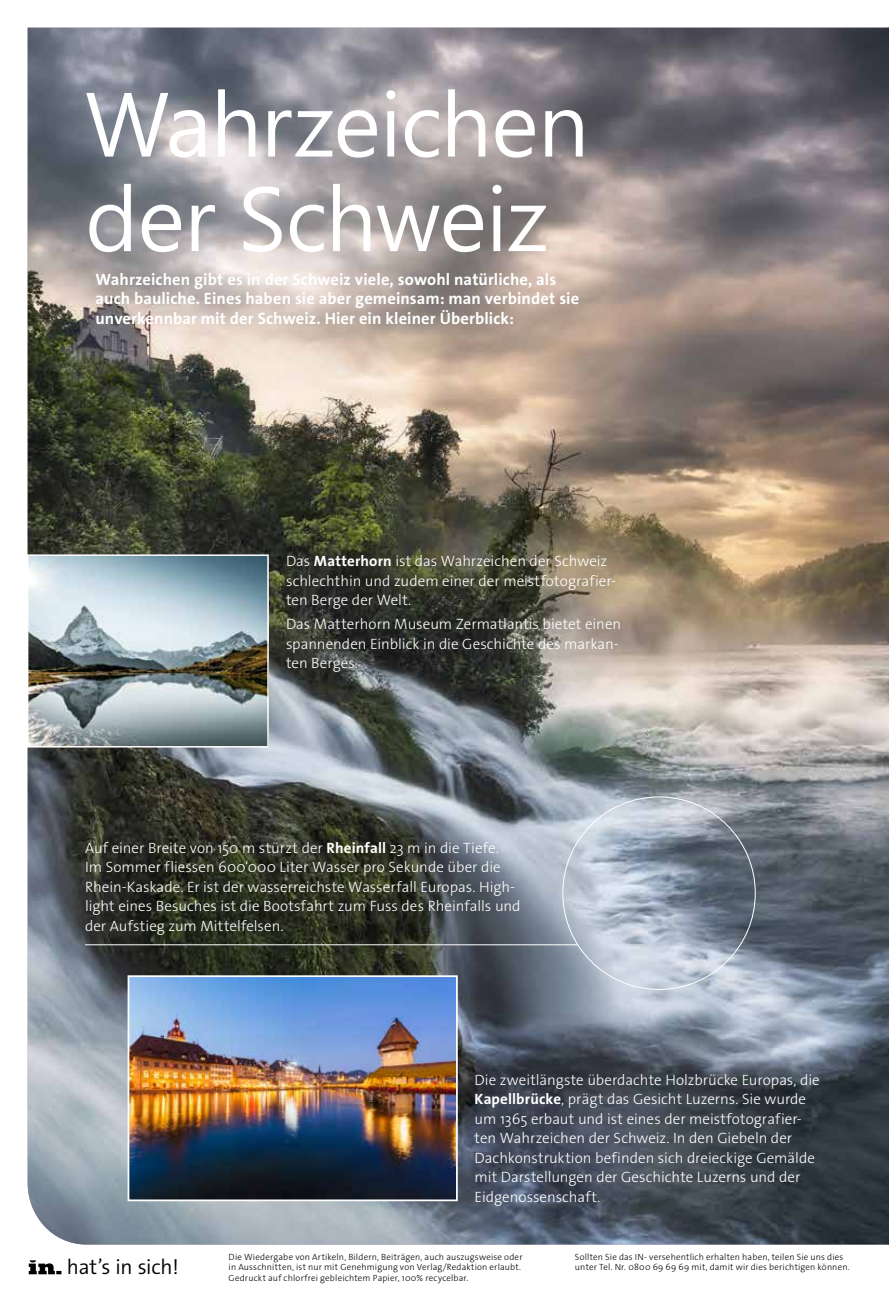
<style>
.page{position:relative;width:889px;height:1302px;background:#fff}
.page>*{position:absolute;margin:0;border:0;box-sizing:border-box;transform-origin:0 0}
.t1{font:84px/94.5px "Microsoft Jheng Hei";letter-spacing:-.01em;color:#fff}
.t2{font:300 21px "The Sans Os F";letter-spacing:-.015em;color:#000}
.t3{font:700 16.5px/19.5px "The Sans Os F";letter-spacing:.005em;color:#fff}
.t4{font:300 15px/19.5px "The Sans Os F";color:#fff}
.t5{font:300 9px/10.5px "The Sans Os F";letter-spacing:.02em;color:#000}
.s1{font-weight:700}
</style>
<div class="page">
<img style="left:28px;top:28px;width:861px;height:1216px">
<svg style="left:29px;top:1260px;width:32px;height:13px"></svg>
<img style="left:30px;top:557px;width:236px;height:187px">
<div style="left:27px;top:554px;width:242px;height:193px;border:2px solid #fff"></div>
<hr style="left:85px;top:944px;width:493px;height:1px;background:#fff">
<img style="left:131px;top:978px;width:324px;height:219px">
<div style="left:128px;top:975px;width:330px;height:225px;border:2px solid #fff"></div>
<h1 class="t1" style="left:85px;top:75px;width:505px">Wahrzeichen der Schweiz</h1>
<p class="t3" style="left:95px;top:269px;width:485px">Wahrzeichen gibt es in der Schweiz viele, sowohl natürliche, als auch bauliche. Eines haben sie aber gemeinsam: man verbindet sie unverkennbar mit der Schweiz. Hier ein kleiner Überblick:</p>
<p class="t4" style="left:286px;top:551px;width:331px">Das <span class="s1">Matterhorn</span> ist das Wahrzeichen der Schweiz schlechthin und zudem einer der meistfotografier&shy;ten Berge der Welt.</p>
<p class="t4" style="left:286px;top:614px;width:337px">Das Matterhorn Museum Zermatlantis bietet einen spannenden Einblick in die Geschichte des markan&shy;ten Berges.</p>
<p class="t4" style="left:85px;top:837px;width:437px">Auf einer Breite von 150 m stürzt der <span class="s1">Rheinfall</span> 23 m in die Tiefe.<br>Im Sommer fliessen 600‘000 Liter Wasser pro Sekunde über die Rhein-Kaskade. Er ist der wasserreichste Wasserfall Europas. High&shy;light eines Besuches ist die Bootsfahrt zum Fuss des Rheinfalls und der Aufstieg zum Mittelfelsen.</p>
<p class="t4" style="left:474px;top:1069px;width:347px">Die zweitlängste überdachte Holzbrücke Europas, die <span class="s1">Kapellbrücke</span>, prägt das Gesicht Luzerns. Sie wurde um 1365 erbaut und ist eines der meistfotografier&shy;ten Wahrzeichen der Schweiz. In den Giebeln der Dachkonstruktion befinden sich dreieckige Gemälde mit Darstellungen der Geschichte Luzerns und der Eidgenossenschaft.</p>
<p class="t5" style="left:229px;top:1251px;width:295px">Die Wiedergabe von Artikeln, Bildern, Beiträgen, auch auszugsweise oder in Ausschnitten, ist nur mit Genehmigung von Verlag/Redaktion erlaubt.<br>Gedruckt auf chlorfrei gebleichtem Papier, 100% recycelbar.</p>
<p class="t5" style="left:575px;top:1251px;width:270px">Sollten Sie das IN- versehentlich erhalten haben, teilen Sie uns dies</p>
<h2 class="t2" style="left:67px;top:1253px;width:113px">hat’s in sich!</h2>
<p class="t5" style="left:575px;top:1261px;width:276px">unter Tel. Nr. 0800 69 69 69 mit, damit wir dies berichtigen können.</p>
</div>
